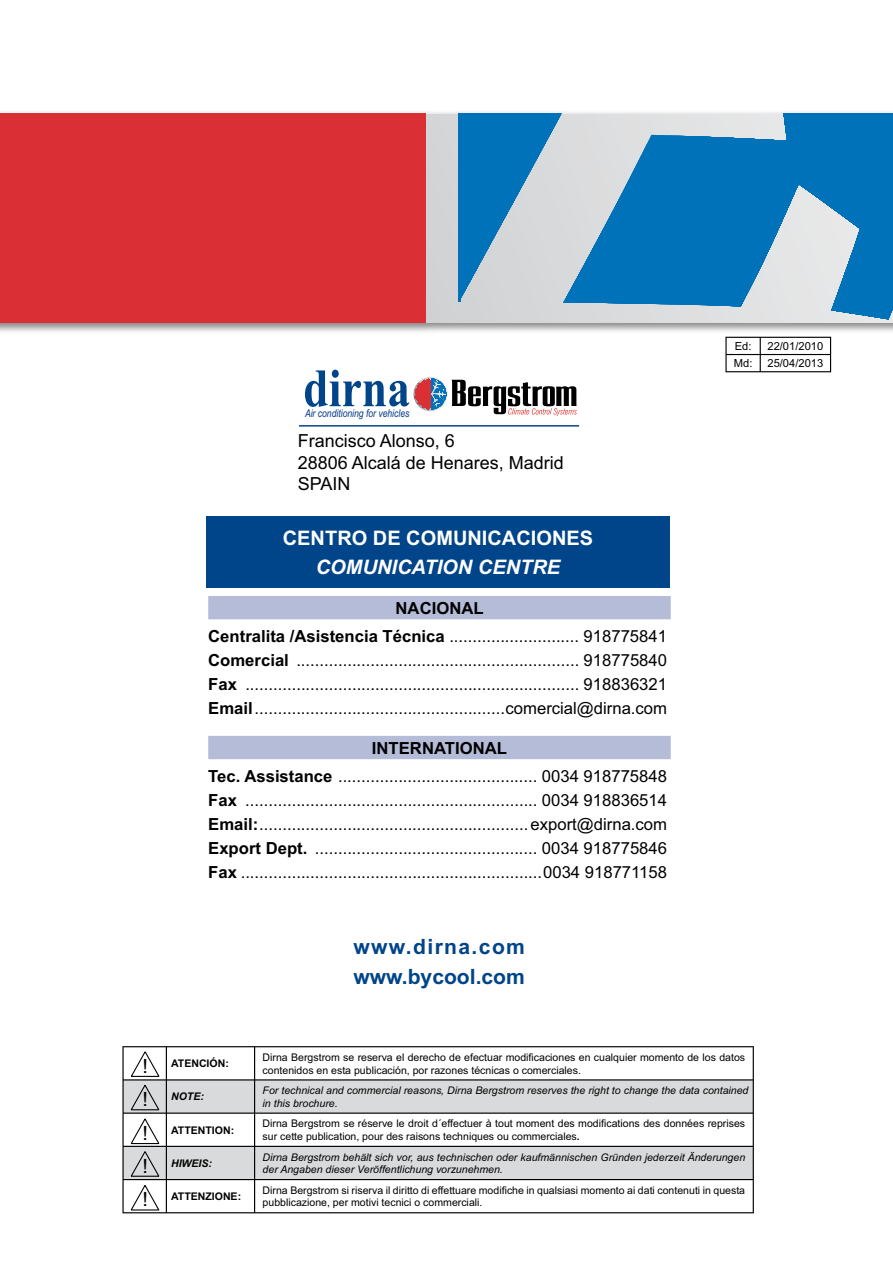
<style>
.page{position:relative;width:893px;height:1263px;background:#fff}
.page>*{position:absolute;margin:0;border:0;box-sizing:border-box;transform-origin:0 0}
.t1{font:700 21.15px/30px "Arial";color:#004489}
.t2{font:700 19.95px "Arial";color:#fff}
.t3{font:italic 700 19.95px "Arial";color:#fff}
.t4{font:19.65px/33.5px "Arial";color:#000;text-align:justify}
.t5{font:18px/21.6px "Arial";color:#000}
.t6{font:16.65px/24px "Arial";color:#000;text-align:center}
.t7{font:11.1px "Arial";color:#000}
.t8{font:italic 10.8px "Arial";color:#00378b;scale:.8 1}
.t9{font:10.5px/12.6px "Arial";color:#000}
.t10{font:italic 10.5px/12.6px "Arial";color:#000}
.t11{font:700 10.5px "Arial";color:#000}
.t12{font:italic 700 10.5px "Arial";color:#000}
.s1{font-weight:700}
</style>
<div class="page">
<div style="left:206px;top:516px;width:463px;height:72px;background:#004489"></div>
<div style="left:208px;top:596px;width:462px;height:23px;background:#b5bcd8"></div>
<div style="left:208px;top:736px;width:462px;height:23px;background:#b5bcd8"></div>
<svg style="left:124px;top:1081px;width:628px;height:98px;fill:#d9dadb"></svg>
<hr style="left:122px;top:1046px;width:44px;height:1px;background:#000">
<hr style="left:122px;top:1047px;width:2px;height:32px;background:#000">
<hr style="left:166px;top:1046px;width:88px;height:1px;background:#000">
<hr style="left:166px;top:1047px;width:1px;height:32px;background:#000">
<hr style="left:254px;top:1046px;width:499px;height:1px;background:#000">
<hr style="left:254px;top:1047px;width:1px;height:32px;background:#000">
<hr style="left:752px;top:1047px;width:1px;height:32px;background:#000">
<hr style="left:122px;top:1079px;width:44px;height:2px;background:#000">
<hr style="left:122px;top:1081px;width:2px;height:32px;background:#000">
<hr style="left:166px;top:1079px;width:88px;height:2px;background:#000">
<hr style="left:166px;top:1081px;width:1px;height:32px;background:#000">
<hr style="left:254px;top:1079px;width:499px;height:2px;background:#000">
<hr style="left:254px;top:1081px;width:1px;height:32px;background:#000">
<hr style="left:752px;top:1081px;width:1px;height:32px;background:#000">
<hr style="left:122px;top:1113px;width:44px;height:1px;background:#000">
<hr style="left:122px;top:1114px;width:2px;height:32px;background:#000">
<hr style="left:166px;top:1113px;width:88px;height:1px;background:#000">
<hr style="left:166px;top:1114px;width:1px;height:32px;background:#000">
<hr style="left:254px;top:1113px;width:499px;height:1px;background:#000">
<hr style="left:254px;top:1114px;width:1px;height:32px;background:#000">
<hr style="left:752px;top:1114px;width:1px;height:32px;background:#000">
<hr style="left:122px;top:1146px;width:44px;height:1px;background:#000">
<hr style="left:122px;top:1147px;width:2px;height:32px;background:#000">
<hr style="left:166px;top:1146px;width:88px;height:1px;background:#000">
<hr style="left:166px;top:1147px;width:1px;height:32px;background:#000">
<hr style="left:254px;top:1146px;width:499px;height:1px;background:#000">
<hr style="left:254px;top:1147px;width:1px;height:32px;background:#000">
<hr style="left:752px;top:1147px;width:1px;height:32px;background:#000">
<hr style="left:122px;top:1179px;width:44px;height:1px;background:#000">
<hr style="left:122px;top:1180px;width:2px;height:32px;background:#000">
<hr style="left:166px;top:1179px;width:88px;height:1px;background:#000">
<hr style="left:166px;top:1180px;width:1px;height:32px;background:#000">
<hr style="left:254px;top:1179px;width:499px;height:1px;background:#000">
<hr style="left:254px;top:1180px;width:1px;height:32px;background:#000">
<hr style="left:752px;top:1180px;width:1px;height:32px;background:#000">
<hr style="left:122px;top:1212px;width:631px;height:1px;background:#000">
<svg style="left:131px;top:1051px;width:29px;height:26px"></svg>
<svg style="left:129px;top:1084px;width:32px;height:27px"></svg>
<svg style="left:129px;top:1117px;width:32px;height:61px"></svg>
<svg style="left:130px;top:1185px;width:30px;height:26px"></svg>
<hr style="left:299px;top:425px;width:280px;height:2px;background:#004489">
<img style="left:413px;top:377px;width:35px;height:34px;border-radius:50%">
<svg style="left:415px;top:378px;width:162px;height:38px"></svg>
<svg style="left:305px;top:370px;width:104px;height:37px"></svg>
<img style="left:0;top:112px;width:892px;height:220px">
<div style="left:425px;top:114px;width:24px;height:209px;background:#d2d3d5"></div>
<div style="left:449px;top:114px;width:9px;height:209px;background:#d3d4d5"></div>
<svg style="left:458px;top:114px;width:434px;height:209px"></svg>
<div style="left:0;top:114px;width:425px;height:209px;background:#db2f36"></div>
<hr style="left:725px;top:337px;width:35px;height:1px;background:#000">
<hr style="left:760px;top:337px;width:71px;height:1px;background:#000">
<hr style="left:725px;top:354px;width:35px;height:1px;background:#000">
<svg style="left:725px;top:338px;width:1px;height:33px"></svg>
<hr style="left:760px;top:354px;width:71px;height:1px;background:#000">
<svg style="left:759px;top:338px;width:1px;height:33px"></svg>
<svg style="left:830px;top:338px;width:1px;height:33px"></svg>
<hr style="left:725px;top:371px;width:106px;height:1px;background:#000">
<p class="t8" style="left:305px;top:409px;width:132px">Air conditioning for vehicles</p>
<p class="t5" style="left:298px;top:432px;width:268px">Francisco Alonso, 6<br>28806 Alcalá de Henares, Madrid<br>SPAIN</p>
<p class="t2" style="left:283px;top:531px;width:312px">CENTRO DE COMUNICACIONES</p>
<p class="t3" style="left:316px;top:555px;width:246px">COMUNICATION CENTRE</p>
<p class="t6" style="left:208px;top:595px;width:460px;line-height:28.7px"><span class="s1">NACIONAL<br>Centralita /Asistencia Técnica</span> ............................ 918775841</p>
<p class="t6" style="left:208px;top:650px;width:460px;text-align:justify"><span class="s1">Comercial</span> ............................................................. 918775840<br><span class="s1">Fax</span> ........................................................................ 918836321<br><span class="s1">Email</span> ......................................................comercial@dirna.com</p>
<p class="t6" style="left:208px;top:735px;width:460px;line-height:28.7px"><span class="s1">INTERNATIONAL<br>Tec. Assistance</span> ........................................... 0034 918775848</p>
<p class="t6" style="left:208px;top:790px;width:460px;text-align:justify"><span class="s1">Fax</span> ............................................................... 0034 918836514<br><span class="s1">Email:</span> ..........................................................export@dirna.com <span class="s1">Export Dept.</span> ................................................ 0034 918775846<br><span class="s1">Fax</span> .................................................................0034 918771158</p>
<p class="t1" style="left:353px;top:933px;width:173px">www.dirna.com www.bycool.com</p>
<p class="t7" style="left:734px;top:342px;width:18px">Ed:</p>
<p class="t7" style="left:767px;top:342px;width:57px">22/01/2010</p>
<p class="t7" style="left:733px;top:359px;width:20px">Md:</p>
<p class="t7" style="left:767px;top:359px;width:57px">25/04/2013</p>
<p class="t4" style="left:142px;top:1051px;width:7px">! ! ! ! !</p>
<p class="t11" style="left:171px;top:1060px;width:59px">ATENCIÓN:</p>
<p class="t9" style="left:262px;top:1052px;width:484px">Dirna Bergstrom se reserva el derecho de efectuar modificaciones en cualquier momento de los datos contenidos en esta publicación, por razones técnicas o comerciales.</p>
<p class="t12" style="left:171px;top:1091px;width:34px">NOTE:</p>
<p class="t10" style="left:262px;top:1085px;width:487px">For technical and commercial reasons, Dirna Bergstrom reserves the right to change the data contained in this brochure.</p>
<p class="t11" style="left:171px;top:1126px;width:65px">ATTENTION:</p>
<p class="t9" style="left:262px;top:1118px;width:484px">Dirna Bergstrom se réserve le droit d´effectuer à tout moment des modifications des données reprises sur cette publication, pour des raisons techniques ou commerciales<span class="s1">.</span></p>
<p class="t12" style="left:171px;top:1157px;width:43px">HIWEIS:</p>
<p class="t10" style="left:262px;top:1152px;width:484px">Dirna Bergstrom behält sich vor, aus technischen oder kaufmännischen Gründen jederzeit Änderungen der Angaben dieser Veröffentlichung vorzunehmen.</p>
<p class="t11" style="left:171px;top:1193px;width:72px">ATTENZIONE:</p>
<p class="t9" style="left:262px;top:1185px;width:484px">Dirna Bergstrom si riserva il diritto di effettuare modifiche in qualsiasi momento ai dati contenuti in questa pubblicazione, per motivi tecnici o commerciali.</p>
</div>
